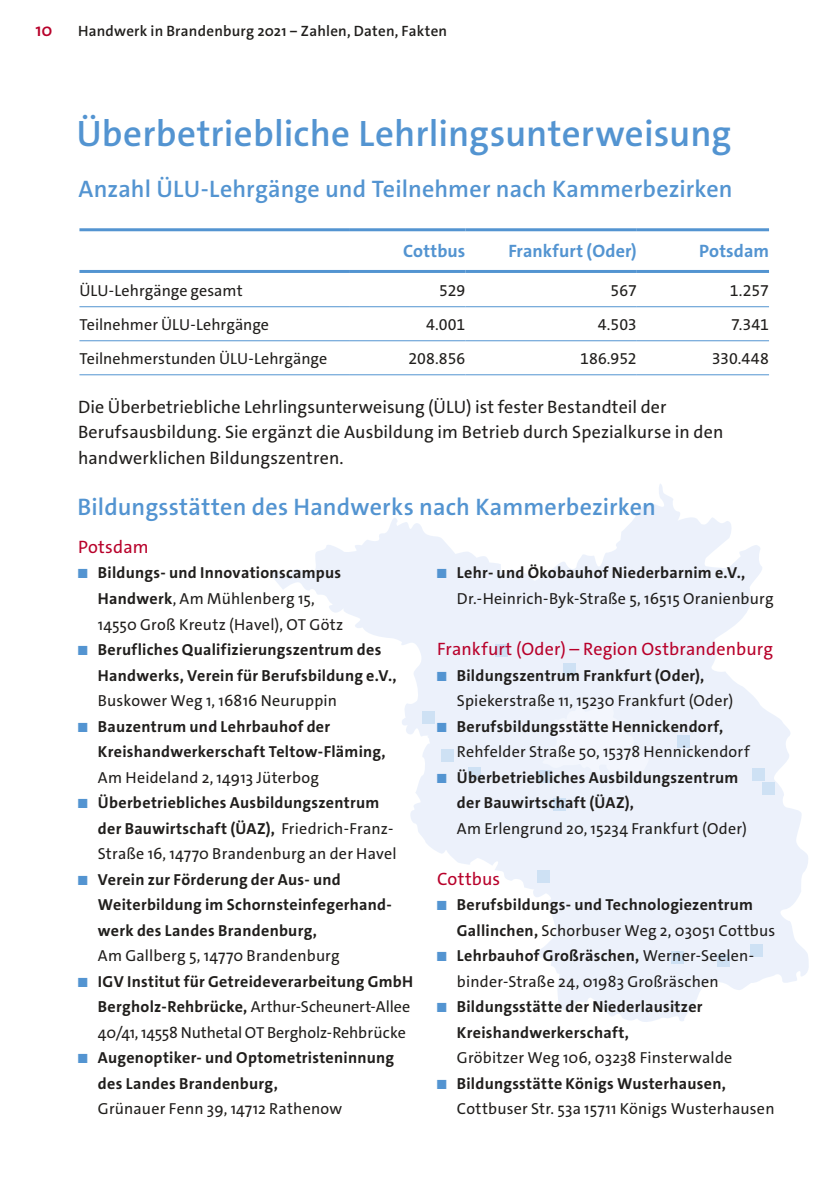
<style>
.page{position:relative;width:840px;height:1191px;background:#fff}
.page>*{position:absolute;margin:0;border:0;box-sizing:border-box;transform-origin:0 0}
.A5_Überschrift_20pt{font:600 37px "The Sans C4 s";letter-spacing:.005em;color:#5394d1}
.A5_Überschrift_12pt{font:600 24px "The Sans C4 s";letter-spacing:.01em;color:#5394d1}
.A5_Fließtext_Blocksa{font:18px/25.6px "The Sans C4 s";letter-spacing:.005em;color:#201e1c}
.A5_Überschrift_9pt{font:18px "The Sans C4 s";letter-spacing:.01em;color:#b8002a}
.Tab_Kopf{font:700 18px "The Sans C4 s";letter-spacing:.005em;color:#5394d1}
.t1{font:600 18px "The Sans C4 s";color:#b8002a}
.t2{font:700 16px/25.6px "The Sans C4 s";letter-spacing:.02em;color:#201e1c}
.Tab_Körper_Linke_Spa{font:16px/25.6px "The Sans C4 s";letter-spacing:.01em;color:#201e1c}
.Tab_Körper{font:16px "The Sans C4 s";color:#201e1c}
.t3{font:600 15px "The Sans C4 s";letter-spacing:.02em;color:#201e1c}
.s1{font-size:13.4px;color:#5394d1}
.s2{font-weight:700}
.s3{font-weight:400;font-size:13.4px;color:#5394d1}
.s4{font-weight:400}
</style>
<div class="page">
<svg style="left:270px;top:484px;width:539px;height:538px;fill:#ecf1fb"></svg>
<div style="left:750px;top:944px;width:12px;height:13px;background:#cee1f4"></div>
<div style="left:717px;top:954px;width:12px;height:12px;background:#cee1f4"></div>
<div style="left:671px;top:951px;width:12px;height:13px;background:#cee1f4"></div>
<div style="left:751px;top:768px;width:13px;height:12px;background:#cee1f4"></div>
<div style="left:761px;top:782px;width:13px;height:12px;background:#cee1f4"></div>
<div style="left:677px;top:735px;width:12px;height:12px;background:#cee1f4"></div>
<div style="left:468px;top:767px;width:12px;height:12px;background:#cee1f4"></div>
<div style="left:441px;top:749px;width:12px;height:12px;background:#cee1f4"></div>
<div style="left:422px;top:711px;width:12px;height:13px;background:#cee1f4"></div>
<div style="left:539px;top:770px;width:12px;height:13px;background:#cee1f4"></div>
<div style="left:553px;top:798px;width:13px;height:12px;background:#cee1f4"></div>
<div style="left:536px;top:870px;width:13px;height:13px;background:#cee1f4"></div>
<div style="left:494px;top:644px;width:13px;height:13px;background:#cee1f4"></div>
<div style="left:563px;top:663px;width:12px;height:13px;background:#cee1f4"></div>
<hr style="left:79px;top:306px;width:270px;height:1px;background:#5394d1">
<hr style="left:349px;top:306px;width:116px;height:1px;background:#5394d1">
<hr style="left:465px;top:306px;width:171px;height:1px;background:#5394d1">
<hr style="left:636px;top:306px;width:132px;height:1px;background:#5394d1">
<hr style="left:79px;top:374px;width:270px;height:1px;background:#5394d1">
<hr style="left:349px;top:374px;width:116px;height:1px;background:#5394d1">
<hr style="left:465px;top:374px;width:171px;height:1px;background:#5394d1">
<hr style="left:636px;top:374px;width:132px;height:1px;background:#5394d1">
<hr style="left:79px;top:340px;width:270px;height:1px;background:#5394d1">
<hr style="left:349px;top:340px;width:116px;height:1px;background:#5394d1">
<hr style="left:465px;top:340px;width:171px;height:1px;background:#5394d1">
<hr style="left:636px;top:340px;width:132px;height:1px;background:#5394d1">
<hr style="left:79px;top:228px;width:270px;height:3px;background:#5394d1">
<hr style="left:349px;top:228px;width:116px;height:3px;background:#5394d1">
<hr style="left:465px;top:228px;width:171px;height:3px;background:#5394d1">
<hr style="left:636px;top:228px;width:132px;height:3px;background:#5394d1">
<hr style="left:79px;top:270px;width:270px;height:3px;background:#5394d1">
<hr style="left:349px;top:270px;width:116px;height:3px;background:#5394d1">
<hr style="left:465px;top:270px;width:171px;height:3px;background:#5394d1">
<hr style="left:636px;top:270px;width:132px;height:3px;background:#5394d1">
<p class="t1" style="left:35px;top:19px;width:19px">10</p>
<p class="t3" style="left:78px;top:21px;width:370px">Handwerk in Brandenburg 2021 ‒ Zahlen, Daten, Fakten</p>
<p class="A5_Überschrift_20pt" style="left:76px;top:110px;width:656px">Überbetriebliche Lehrlingsunterweisung</p>
<p class="A5_Überschrift_12pt" style="left:78px;top:174px;width:655px">Anzahl ÜLU-Lehrgänge und Teilnehmer nach Kammerbezirken</p>
<p class="Tab_Kopf" style="left:403px;top:240px;width:64px">Cottbus</p>
<p class="Tab_Kopf" style="left:508px;top:240px;width:130px">Frankfurt (Oder)</p>
<p class="Tab_Kopf" style="left:699px;top:240px;width:71px">Potsdam</p>
<p class="Tab_Körper_Linke_Spa" style="left:79px;top:277px;width:165px">ÜLU-Lehrgänge gesamt</p>
<p class="Tab_Körper" style="left:439px;top:280px;width:28px">529</p>
<p class="Tab_Körper" style="left:610px;top:280px;width:28px">567</p>
<p class="Tab_Körper" style="left:729px;top:280px;width:41px">1.257</p>
<p class="Tab_Körper_Linke_Spa" style="left:79px;top:311px;width:191px">Teilnehmer ÜLU-Lehrgänge</p>
<p class="Tab_Körper" style="left:426px;top:314px;width:41px">4.001</p>
<p class="Tab_Körper" style="left:597px;top:314px;width:40px">4.503</p>
<p class="Tab_Körper" style="left:730px;top:314px;width:39px">7.341</p>
<p class="Tab_Körper_Linke_Spa" style="left:79px;top:345px;width:249px">Teilnehmerstunden ÜLU-Lehrgänge</p>
<p class="Tab_Körper" style="left:408px;top:348px;width:58px">208.856</p>
<p class="Tab_Körper" style="left:579px;top:348px;width:58px">186.952</p>
<p class="Tab_Körper" style="left:711px;top:348px;width:59px">330.448</p>
<p class="A5_Fließtext_Blocksa" style="left:78px;top:394px;width:646px">Die Überbetriebliche Lehrlingsunterweisung (ÜLU) ist fester Bestandteil der<br>Berufsausbildung. Sie ergänzt die Ausbildung im Betrieb durch Spezialkurse in den handwerklichen Bildungszentren.</p>
<p class="A5_Überschrift_12pt" style="left:77px;top:491px;width:579px">Bildungsstätten des Handwerks nach Kammerbezirken</p>
<p class="A5_Überschrift_9pt" style="left:78px;top:535px;width:72px">Potsdam</p>
<p class="Tab_Körper_Linke_Spa" style="left:98px;top:560px;width:247px;text-indent:-20px"><span class="s1">■</span> <span class="s2">Bildungs- und Innovationscampus<br>Handwerk</span>, Am Mühlenberg 15,<br>14550 Groß Kreutz (Havel), OT Götz</p>
<p class="t2" style="left:98px;top:637px;width:300px;text-indent:-20px"><span class="s3">■</span> Berufliches Qualifizierungszentrum des<br>Handwerks, Verein für Berufsbildung e.V.,<br><span class="s4">Buskower Weg 1, 16816 Neuruppin</span></p>
<p class="t2" style="left:98px;top:713px;width:289px;text-indent:-20px"><span class="s3">■</span> Bauzentrum und Lehrbauhof der<br>Kreishandwerkerschaft Teltow-Fläming,<br><span class="s4">Am Heideland 2, 14913 Jüterbog</span></p>
<p class="t2" style="left:98px;top:790px;width:300px;text-indent:-20px"><span class="s3">■</span> Überbetriebliches Ausbildungszentrum der Bauwirtschaft (ÜAZ), <span class="s4">Friedrich-Franz-<br>Straße 16, 14770 Brandenburg an der Havel</span></p>
<p class="t2" style="left:98px;top:866px;width:295px;text-indent:-20px"><span class="s3">■</span> Verein zur Förderung der Aus- und Weiterbildung im Schornsteinfegerhand&shy;werk des Landes Brandenburg,<br><span class="s4">Am Gallberg 5, 14770 Brandenburg</span></p>
<p class="Tab_Körper_Linke_Spa" style="left:98px;top:968px;width:316px;text-indent:-20px"><span class="s1">■</span> <span class="s2">IGV Institut für Getreideverarbeitung GmbH<br>Bergholz-Rehbrücke,</span> Arthur-Scheunert-Allee<br>40/41, 14558 Nuthetal OT Bergholz-Rehbrücke</p>
<p class="t2" style="left:98px;top:1045px;width:297px;text-indent:-20px"><span class="s3">■</span> Augenoptiker- und Optometristeninnung des Landes Brandenburg,<br><span class="s4">Grünauer Fenn 39, 14712 Rathenow</span></p>
<p class="Tab_Körper_Linke_Spa" style="left:456px;top:560px;width:318px;text-indent:-20px"><span class="s1">■</span> <span class="s2">Lehr- und Ökobauhof Niederbarnim e.V.,<br></span>Dr.-Heinrich-Byk-Straße 5, 16515 Oranienburg</p>
<p class="A5_Überschrift_9pt" style="left:437px;top:637px;width:337px">Frankfurt (Oder) – Region Ostbrandenburg</p>
<p class="Tab_Körper_Linke_Spa" style="left:456px;top:662px;width:278px;text-indent:-20px"><span class="s1">■</span> <span class="s2">Bildungszentrum Frankfurt (Oder),<br></span>Spiekerstraße 11, 15230 Frankfurt (Oder)</p>
<p class="Tab_Körper_Linke_Spa" style="left:456px;top:713px;width:294px;text-indent:-20px"><span class="s1">■</span> <span class="s2">Berufsbildungsstätte Hennickendorf,<br></span>Rehfelder Straße 50, 15378 Hennickendorf</p>
<p class="t2" style="left:456px;top:764px;width:291px;text-indent:-20px"><span class="s3">■</span> Überbetriebliches Ausbildungszentrum der Bauwirtschaft (ÜAZ),<br><span class="s4">Am Erlengrund 20, 15234 Frankfurt (Oder)</span></p>
<p class="A5_Überschrift_9pt" style="left:437px;top:867px;width:65px">Cottbus</p>
<p class="t2" style="left:456px;top:892px;width:320px;text-indent:-20px"><span class="s3">■</span> Berufsbildungs- und Technologiezentrum<br>Gallinchen, <span class="s4">Schorbuser Weg 2, 03051 Cottbus</span></p>
<p class="Tab_Körper_Linke_Spa" style="left:456px;top:943px;width:298px;text-indent:-20px"><span class="s1">■</span> <span class="s2">Lehrbauhof Großräschen,</span> Werner-Seelen&shy;binder-Straße 24, 01983 Großräschen</p>
<p class="t2" style="left:456px;top:994px;width:277px;text-indent:-20px"><span class="s3">■</span> Bildungsstätte der Niederlausitzer<br>Kreishandwerkerschaft,<br><span class="s4">Gröbitzer Weg 106, 03238 Finsterwalde</span></p>
<p class="Tab_Körper_Linke_Spa" style="left:456px;top:1070px;width:319px;text-indent:-20px"><span class="s1">■</span> <span class="s2">Bildungsstätte Königs Wusterhausen,<br></span>Cottbuser Str. 53a 15711 Königs Wusterhausen</p>
</div>
